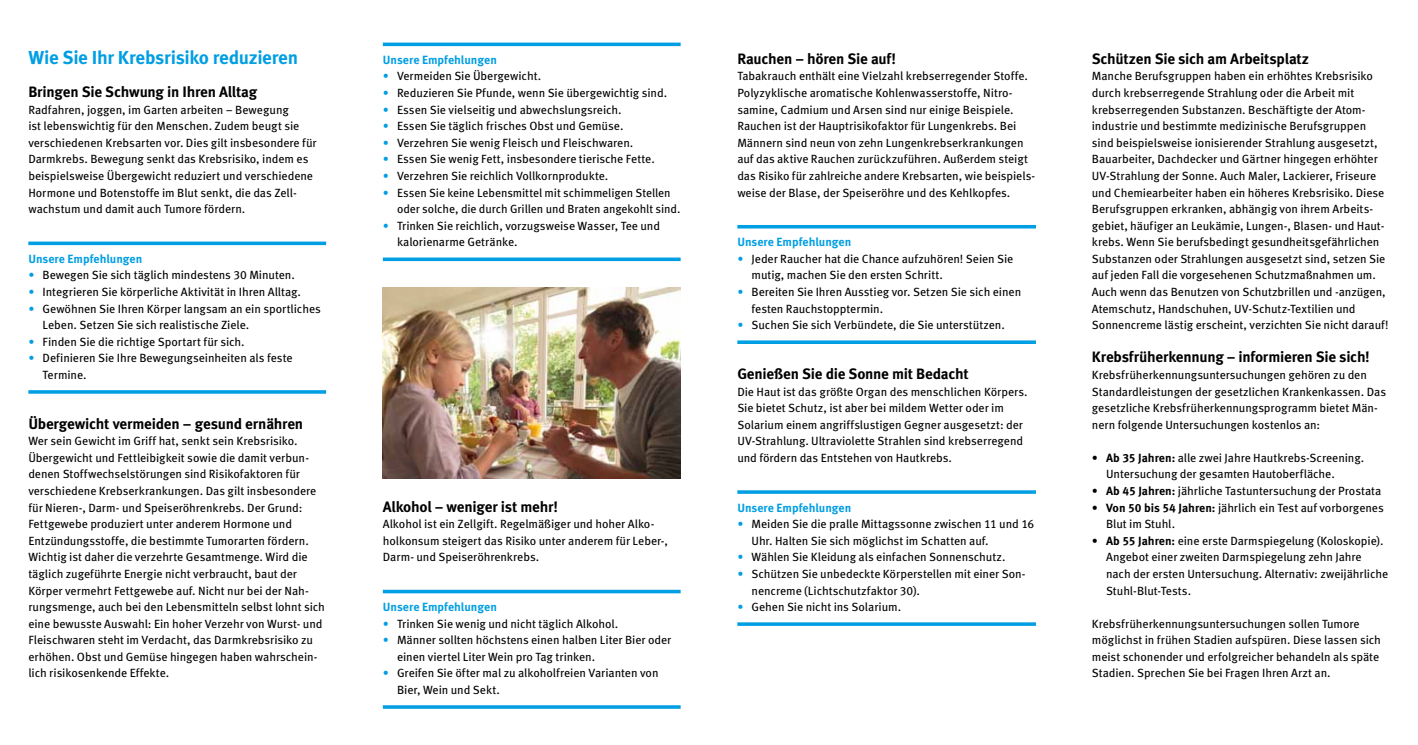
<style>
.page{position:relative;width:1418px;height:745px;background:#fff}
.page>*{position:absolute;margin:0;border:0;box-sizing:border-box;transform-origin:0 0}
.t1{font:700 18.75px "Meta Pro";letter-spacing:-.015em;color:#009ee3}
.t2{font:700 15px "Meta Pro";letter-spacing:-.015em;color:#000}
.t3{font:11.88px/16.6px "Meta Pro";letter-spacing:-.005em;color:#000}
.t4{font:700 11.88px "Meta Pro";color:#009ee3}
.s1{color:#009ee3}
.s2{font-weight:700}
</style>
<div class="page">
<svg style="left:28px;top:241px;width:298px;height:4px"></svg>
<hr style="left:28px;top:390px;width:298px;height:3px;background:#009ee3">
<hr style="left:383px;top:43px;width:297px;height:3px;background:#009ee3">
<svg style="left:383px;top:257px;width:297px;height:4px"></svg>
<svg style="left:383px;top:589px;width:297px;height:4px"></svg>
<svg style="left:383px;top:705px;width:297px;height:3px"></svg>
<img style="left:383px;top:287px;width:297px;height:191px">
<hr style="left:737px;top:225px;width:298px;height:3px;background:#009ee3">
<svg style="left:737px;top:340px;width:298px;height:4px"></svg>
<hr style="left:737px;top:490px;width:298px;height:3px;background:#009ee3">
<hr style="left:737px;top:622px;width:298px;height:3px;background:#009ee3">
<h1 class="t1" style="left:28px;top:43px;width:271px">Wie Sie Ihr Krebsrisiko reduzieren</h1>
<p class="t2" style="left:28px;top:80px;width:230px">Bringen Sie Schwung in Ihren Alltag</p>
<p class="t3" style="left:28px;top:100px;width:290px">Radfahren, joggen, im Garten arbeiten – Bewegung<br>ist lebenswichtig für den Menschen. Zudem beugt sie verschiedenen Krebsarten vor. Dies gilt insbesondere für Darmkrebs. Bewegung senkt das Krebsrisiko, indem es beispielsweise Übergewicht reduziert und verschiedene Hormone und Botenstoffe im Blut senkt, die das Zell&shy;wachstum und damit auch Tumore fördern.</p>
<p class="t4" style="left:28px;top:249px;width:116px">Unsere Empfehlungen</p>
<p class="t3" style="left:28px;top:266px;width:268px"><span class="s1">•</span> Bewegen Sie sich täglich mindestens 30 Minuten.</p>
<p class="t3" style="left:28px;top:282px;width:274px"><span class="s1">•</span> Integrieren Sie körperliche Aktivität in Ihren Alltag.</p>
<p class="t3" style="left:43px;top:299px;width:280px;text-indent:-14px"><span class="s1">•</span> Gewöhnen Sie Ihren Körper langsam an ein sportliches<br>Leben. Setzen Sie sich realistische Ziele.</p>
<p class="t3" style="left:28px;top:332px;width:218px"><span class="s1">•</span> Finden Sie die richtige Sportart für sich.</p>
<p class="t3" style="left:43px;top:349px;width:251px;text-indent:-14px"><span class="s1">•</span> Definieren Sie Ihre Bewegungseinheiten als feste<br>Termine.</p>
<p class="t2" style="left:28px;top:411px;width:276px">Übergewicht vermeiden – gesund ernähren</p>
<p class="t3" style="left:28px;top:431px;width:298px">Wer sein Gewicht im Griff hat, senkt sein Krebsrisiko.<br>Übergewicht und Fettleibigkeit sowie die damit verbun&shy;denen Stoffwechselstörungen sind Risikofaktoren für verschiedene Krebserkrankungen. Das gilt insbesondere für Nieren-, Darm- und Speiseröhrenkrebs. Der Grund:<br>Fettgewebe produziert unter anderem Hormone und Entzündungsstoffe, die bestimmte Tumorarten fördern.<br>Wichtig ist daher die verzehrte Gesamtmenge. Wird die täglich zugeführte Energie nicht verbraucht, baut der Körper vermehrt Fettgewebe auf. Nicht nur bei der Nah&shy;rungsmenge, auch bei den Lebensmitteln selbst lohnt sich eine bewusste Auswahl: Ein hoher Verzehr von Wurst- und Fleischwaren steht im Verdacht, das Darmkrebsrisiko zu erhöhen. Obst und Gemüse hingegen haben wahrschein&shy;lich risikosenkende Effekte.</p>
<p class="t4" style="left:383px;top:50px;width:116px">Unsere Empfehlungen</p>
<p class="t3" style="left:383px;top:67px;width:160px"><span class="s1">•</span> Vermeiden Sie Übergewicht.</p>
<p class="t3" style="left:383px;top:84px;width:286px"><span class="s1">•</span> Reduzieren Sie Pfunde, wenn Sie übergewichtig sind.</p>
<p class="t3" style="left:383px;top:100px;width:240px"><span class="s1">•</span> Essen Sie vielseitig und abwechslungsreich.</p>
<p class="t3" style="left:383px;top:117px;width:242px"><span class="s1">•</span> Essen Sie täglich frisches Obst und Gemüse.</p>
<p class="t3" style="left:383px;top:133px;width:252px"><span class="s1">•</span> Verzehren Sie wenig Fleisch und Fleischwaren.</p>
<p class="t3" style="left:383px;top:150px;width:273px"><span class="s1">•</span> Essen Sie wenig Fett, insbesondere tierische Fette.</p>
<p class="t3" style="left:383px;top:167px;width:227px"><span class="s1">•</span> Verzehren Sie reichlich Vollkornprodukte.</p>
<p class="t3" style="left:397px;top:183px;width:285px;text-indent:-14px"><span class="s1">•</span> Essen Sie keine Lebensmittel mit schimmeligen Stellen oder solche, die durch Grillen und Braten angekohlt sind.</p>
<p class="t3" style="left:397px;top:216px;width:264px;text-indent:-14px"><span class="s1">•</span> Trinken Sie reichlich, vorzugsweise Wasser, Tee und kalorienarme Getränke.</p>
<p class="t2" style="left:383px;top:494px;width:177px">Alkohol – weniger ist mehr!</p>
<p class="t3" style="left:383px;top:514px;width:287px">Alkohol ist ein Zellgift. Regelmäßiger und hoher Alko&shy;holkonsum steigert das Risiko unter anderem für Leber-,<br>Darm- und Speiseröhrenkrebs.</p>
<p class="t4" style="left:383px;top:597px;width:116px">Unsere Empfehlungen</p>
<p class="t3" style="left:383px;top:614px;width:237px"><span class="s1">•</span> Trinken Sie wenig und nicht täglich Alkohol.</p>
<p class="t3" style="left:397px;top:630px;width:276px;text-indent:-14px"><span class="s1">•</span> Männer sollten höchstens einen halben Liter Bier oder einen viertel Liter Wein pro Tag trinken.</p>
<p class="t3" style="left:397px;top:663px;width:263px;text-indent:-14px"><span class="s1">•</span> Greifen Sie öfter mal zu alkoholfreien Varianten von<br>Bier, Wein und Sekt.</p>
<p class="t2" style="left:737px;top:47px;width:160px">Rauchen – hören Sie auf!</p>
<p class="t3" style="left:737px;top:67px;width:299px">Tabakrauch enthält eine Vielzahl krebserregender Stoffe.<br>Polyzyklische aromatische Kohlenwasserstoffe, Nitro&shy;samine, Cadmium und Arsen sind nur einige Beispiele.<br>Rauchen ist der Hauptrisikofaktor für Lungenkrebs. Bei Männern sind neun von zehn Lungenkrebserkrankungen auf das aktive Rauchen zurückzuführen. Außerdem steigt das Risiko für zahlreiche andere Krebsarten, wie beispiels&shy;weise der Blase, der Speiseröhre und des Kehlkopfes.</p>
<p class="t4" style="left:737px;top:233px;width:116px">Unsere Empfehlungen</p>
<p class="t3" style="left:751px;top:249px;width:263px;text-indent:-14px"><span class="s1">•</span> Jeder Raucher hat die Chance aufzuhören! Seien Sie mutig, machen Sie den ersten Schritt.</p>
<p class="t3" style="left:751px;top:282px;width:271px;text-indent:-14px"><span class="s1">•</span> Bereiten Sie Ihren Ausstieg vor. Setzen Sie sich einen festen Rauchstopptermin.</p>
<p class="t3" style="left:737px;top:316px;width:269px"><span class="s1">•</span> Suchen Sie sich Verbündete, die Sie unterstützen.</p>
<p class="t2" style="left:737px;top:362px;width:233px">Genießen Sie die Sonne mit Bedacht</p>
<p class="t3" style="left:737px;top:382px;width:292px">Die Haut ist das größte Organ des menschlichen Körpers.<br>Sie bietet Schutz, ist aber bei mildem Wetter oder im Solarium einem angriffslustigen Gegner ausgesetzt: der UV-Strahlung. Ultraviolette Strahlen sind krebserregend und fördern das Entstehen von Hautkrebs.</p>
<p class="t4" style="left:737px;top:498px;width:116px">Unsere Empfehlungen</p>
<p class="t3" style="left:751px;top:514px;width:284px;text-indent:-14px"><span class="s1">•</span> Meiden Sie die pralle Mittagssonne zwischen 11 und 16<br>Uhr. Halten Sie sich möglichst im Schatten auf.</p>
<p class="t3" style="left:737px;top:547px;width:270px"><span class="s1">•</span> Wählen Sie Kleidung als einfachen Sonnenschutz.</p>
<p class="t3" style="left:751px;top:564px;width:276px;text-indent:-14px"><span class="s1">•</span> Schützen Sie unbedeckte Körperstellen mit einer Son&shy;nencreme (Lichtschutzfaktor 30).</p>
<p class="t3" style="left:737px;top:597px;width:165px"><span class="s1">•</span> Gehen Sie nicht ins Solarium.</p>
<p class="t2" style="left:1091px;top:47px;width:219px">Schützen Sie sich am Arbeitsplatz</p>
<p class="t3" style="left:1091px;top:67px;width:298px">Manche Berufsgruppen haben ein erhöhtes Krebsrisiko durch krebserregende Strahlung oder die Arbeit mit krebserregenden Substanzen. Beschäftigte der Atom&shy;industrie und bestimmte medizinische Berufsgruppen sind beispielsweise ionisierender Strahlung ausgesetzt, Bauarbeiter, Dachdecker und Gärtner hingegen erhöhter UV-Strahlung der Sonne. Auch Maler, Lackierer, Friseure und Chemiearbeiter haben ein höheres Krebsrisiko. Diese Berufsgruppen erkranken, abhängig von ihrem Arbeits&shy;gebiet, häufiger an Leukämie, Lungen-, Blasen- und Haut&shy;krebs. Wenn Sie berufsbedingt gesundheitsgefährlichen Substanzen oder Strahlungen ausgesetzt sind, setzen Sie auf jeden Fall die vorgesehenen Schutzmaßnahmen um.<br>Auch wenn das Benutzen von Schutzbrillen und -anzügen, Atemschutz, Handschuhen, UV-Schutz-Textilien und Sonnencreme lästig erscheint, verzichten Sie nicht darauf!</p>
<p class="t2" style="left:1091px;top:345px;width:279px">Krebsfrüherkennung – informieren Sie sich!</p>
<p class="t3" style="left:1091px;top:365px;width:296px">Krebsfrüherkennungsuntersuchungen gehören zu den Standardleistungen der gesetzlichen Krankenkassen. Das gesetzliche Krebsfrüherkennungsprogramm bietet Män&shy;nern folgende Untersuchungen kostenlos an:</p>
<p class="t3" style="left:1106px;top:448px;width:260px;text-indent:-14px">• <span class="s2">Ab 35 Jahren:</span> alle zwei Jahre Hautkrebs-Screening.<br>Untersuchung der gesamten Hautoberfläche.</p>
<p class="t3" style="left:1091px;top:481px;width:291px">• <span class="s2">Ab 45 Jahren:</span> jährliche Tastuntersuchung der Prostata</p>
<p class="t3" style="left:1106px;top:498px;width:279px;text-indent:-14px">• <span class="s2">Von 50 bis 54 Jahren:</span> jährlich ein Test auf vorborgenes<br>Blut im Stuhl.</p>
<p class="t3" style="left:1106px;top:531px;width:284px;text-indent:-14px">• <span class="s2">Ab 55 Jahren:</span> eine erste Darmspiegelung (Koloskopie).<br>Angebot einer zweiten Darmspiegelung zehn Jahre nach der ersten Untersuchung. Alternativ: zweijährliche Stuhl-Blut-Tests.</p>
<p class="t3" style="left:1091px;top:614px;width:291px">Krebsfrüherkennungsuntersuchungen sollen Tumore möglichst in frühen Stadien aufspüren. Diese lassen sich meist schonender und erfolgreicher behandeln als späte Stadien. Sprechen Sie bei Fragen Ihren Arzt an.</p>
</div>
